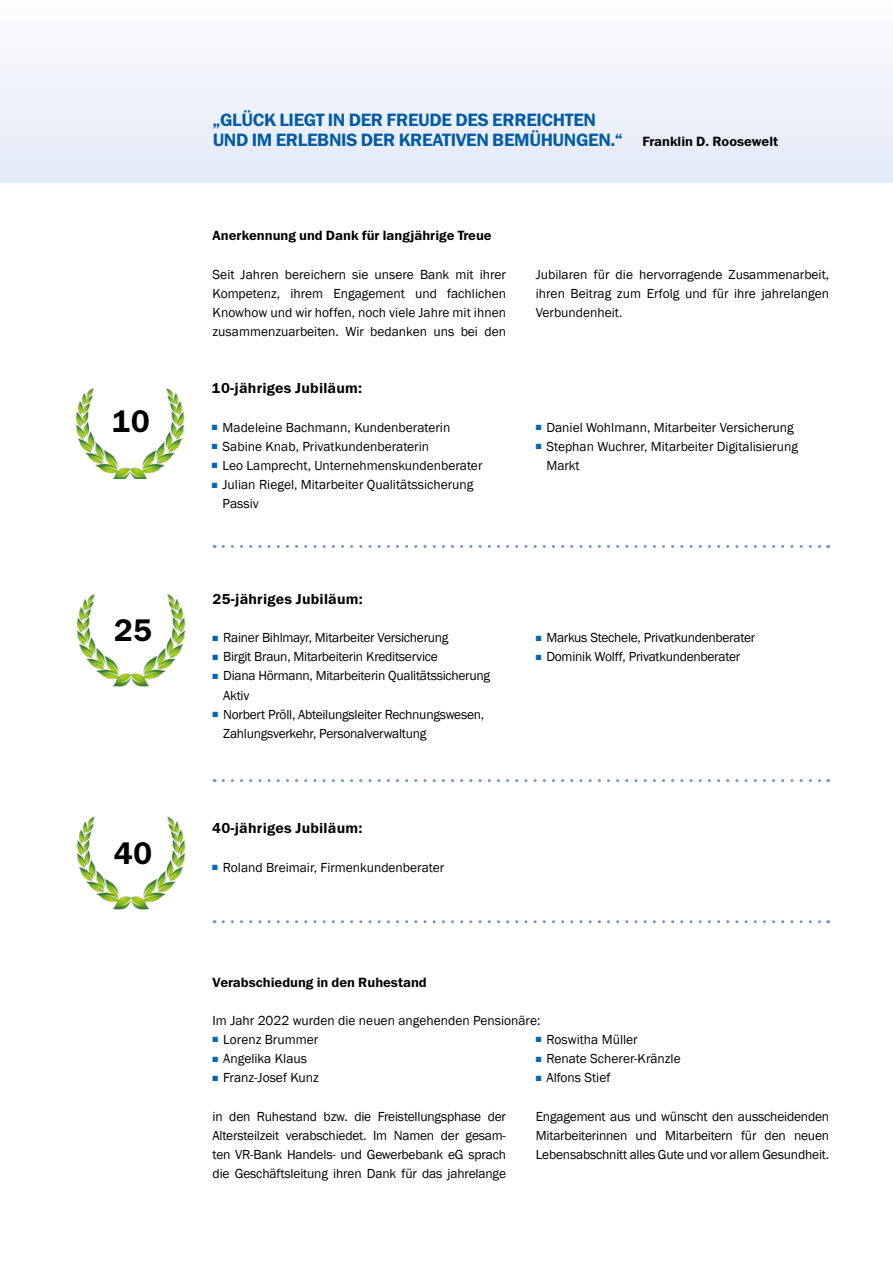
<style>
.page{position:relative;width:893px;height:1263px;background:#fff}
.page>*{position:absolute;margin:0;border:0;box-sizing:border-box;transform-origin:0 0}
.VR_gtx_bold_schwarz{font:600 31.5px "Franklin Gothic ITC";color:#000}
.Head_Versal_schwarz{font:600 18px/20.2px "Franklin Gothic ITC";letter-spacing:-.02em;color:#005ca9}
.VR_gtx{font:600 14.7px "Franklin Gothic ITC";letter-spacing:.015em;color:#000}
.VR_gtx-2{font:13.5px/19.2px "Franklin Gothic";color:#000;text-align:justify}
.VR_gtx-3{font:13.5px/19.2px "Franklin Gothic";letter-spacing:-.02em;color:#000}
.VR_gtx_bold_schwarz-2{font:600 13.5px "Franklin Gothic ITC";color:#000}
.s1{font-size:13.5px;color:#000}
.s2{color:#0068b2}
</style>
<div class="page">
<div style="left:0;top:0;width:893px;height:183px;background:#f0f3fa"></div>
<svg style="left:223px;top:545px;width:606px;height:3px"></svg>
<svg style="left:223px;top:779px;width:606px;height:3px"></svg>
<svg style="left:223px;top:920px;width:606px;height:3px"></svg>
<img style="left:76px;top:594px;width:110px;height:93px">
<img style="left:76px;top:816px;width:110px;height:94px">
<img style="left:75px;top:388px;width:110px;height:90px">
<p class="VR_gtx_bold_schwarz" style="left:112px;top:402px;width:40px">10</p>
<p class="VR_gtx_bold_schwarz" style="left:114px;top:611px;width:40px">25</p>
<p class="VR_gtx_bold_schwarz" style="left:114px;top:834px;width:40px">40</p>
<p class="Head_Versal_schwarz" style="left:213px;top:110px;width:567px">„GLÜCK LIEGT IN DER FREUDE DES ERREICHTEN<br>UND IM ERLEBNIS DER KREATIVEN BEMÜHUNGEN.“ <span class="s1">Franklin D. Roosewelt</span></p>
<p class="VR_gtx_bold_schwarz-2" style="left:213px;top:227px;width:281px">Anerkennung und Dank für langjährige Treue</p>
<p class="VR_gtx-2" style="left:213px;top:265px;width:295px">Seit Jahren bereichern sie unsere Bank mit ihrer Kompetenz, ihrem Engagement und fachlichen Knowhow und wir hoffen, noch viele Jahre mit ihnen zusammenzuarbeiten. Wir bedanken uns bei den</p>
<p class="VR_gtx-2" style="left:536px;top:265px;width:295px">Jubilaren für die hervorragende Zusammenarbeit, ihren Beitrag zum Erfolg und für ihre jahrelangen Verbundenheit.</p>
<p class="VR_gtx" style="left:212px;top:379px;width:152px">10-jähriges Jubiläum:</p>
<p class="VR_gtx-2" style="left:212px;top:418px;width:240px"><span class="s2">■</span> Madeleine Bachmann, Kundenberaterin</p>
<p class="VR_gtx-2" style="left:212px;top:437px;width:219px"><span class="s2">■</span> Sabine Knab, Privatkundenberaterin</p>
<p class="VR_gtx-2" style="left:212px;top:456px;width:272px"><span class="s2">■</span> Leo Lamprecht, Unternehmenskundenberater</p>
<p class="VR_gtx-2" style="left:223px;top:475px;width:252px;text-indent:-11px"><span class="s2">■</span> Julian Riegel, Mitarbeiter Qualitätssicherung<br>Passiv</p>
<p class="VR_gtx" style="left:213px;top:590px;width:152px">25-jähriges Jubiläum:</p>
<p class="VR_gtx-3" style="left:213px;top:628px;width:237px"><span class="s2">■</span> Rainer Bihlmayr, Mitarbeiter Versicherung</p>
<p class="VR_gtx-3" style="left:213px;top:647px;width:227px"><span class="s2">■</span> Birgit Braun, Mitarbeiterin Kreditservice</p>
<p class="VR_gtx-3" style="left:223px;top:667px;width:268px;text-indent:-11px"><span class="s2">■</span> Diana Hörmann, Mitarbeiterin Qualitätssicherung<br>Aktiv</p>
<p class="VR_gtx-3" style="left:223px;top:705px;width:262px;text-indent:-11px"><span class="s2">■</span> Norbert Pröll, Abteilungsleiter Rechnungswesen,<br>Zahlungsverkehr, Personalverwaltung</p>
<p class="VR_gtx" style="left:212px;top:819px;width:152px">40-jähriges Jubiläum:</p>
<p class="VR_gtx-2" style="left:212px;top:858px;width:234px"><span class="s2">■</span> Roland Breimair, Firmenkundenberater</p>
<p class="VR_gtx-2" style="left:536px;top:418px;width:259px"><span class="s2">■</span> Daniel Wohlmann, Mitarbeiter Versicherung</p>
<p class="VR_gtx-2" style="left:546px;top:437px;width:253px;text-indent:-11px"><span class="s2">■</span> Stephan Wuchrer, Mitarbeiter Digitalisierung<br>Markt</p>
<p class="VR_gtx-3" style="left:536px;top:628px;width:221px"><span class="s2">■</span> Markus Stechele, Privatkundenberater</p>
<p class="VR_gtx-3" style="left:536px;top:647px;width:206px"><span class="s2">■</span> Dominik Wolff, Privatkundenberater</p>
<p class="VR_gtx_bold_schwarz-2" style="left:213px;top:974px;width:216px">Verabschiedung in den Ruhestand</p>
<p class="VR_gtx-2" style="left:213px;top:1011px;width:329px">Im Jahr 2022 wurden die neuen angehenden Pensionäre:</p>
<p class="VR_gtx-2" style="left:213px;top:1030px;width:107px"><span class="s2">■</span> Lorenz Brummer</p>
<p class="VR_gtx-2" style="left:213px;top:1049px;width:96px"><span class="s2">■</span> Angelika Klaus</p>
<p class="VR_gtx-2" style="left:213px;top:1068px;width:108px"><span class="s2">■</span> Franz-Josef Kunz</p>
<p class="VR_gtx-2" style="left:536px;top:1030px;width:103px"><span class="s2">■</span> Roswitha Müller</p>
<p class="VR_gtx-2" style="left:536px;top:1049px;width:146px"><span class="s2">■</span> Renate Scherer-Kränzle</p>
<p class="VR_gtx-2" style="left:536px;top:1068px;width:76px"><span class="s2">■</span> Alfons Stief</p>
<p class="VR_gtx-2" style="left:213px;top:1107px;width:295px">in den Ruhestand bzw. die Freistellungsphase der Altersteilzeit verabschiedet. Im Namen der gesam&shy;ten VR-Bank Handels- und Gewerbebank eG sprach die Geschäftsleitung ihren Dank für das jahrelange</p>
<p class="VR_gtx-2" style="left:536px;top:1107px;width:295px">Engagement aus und wünscht den ausscheidenden Mitarbeiterinnen und Mitarbeitern für den neuen Lebensabschnitt alles Gute und vor allem Gesundheit.</p>
</div>
